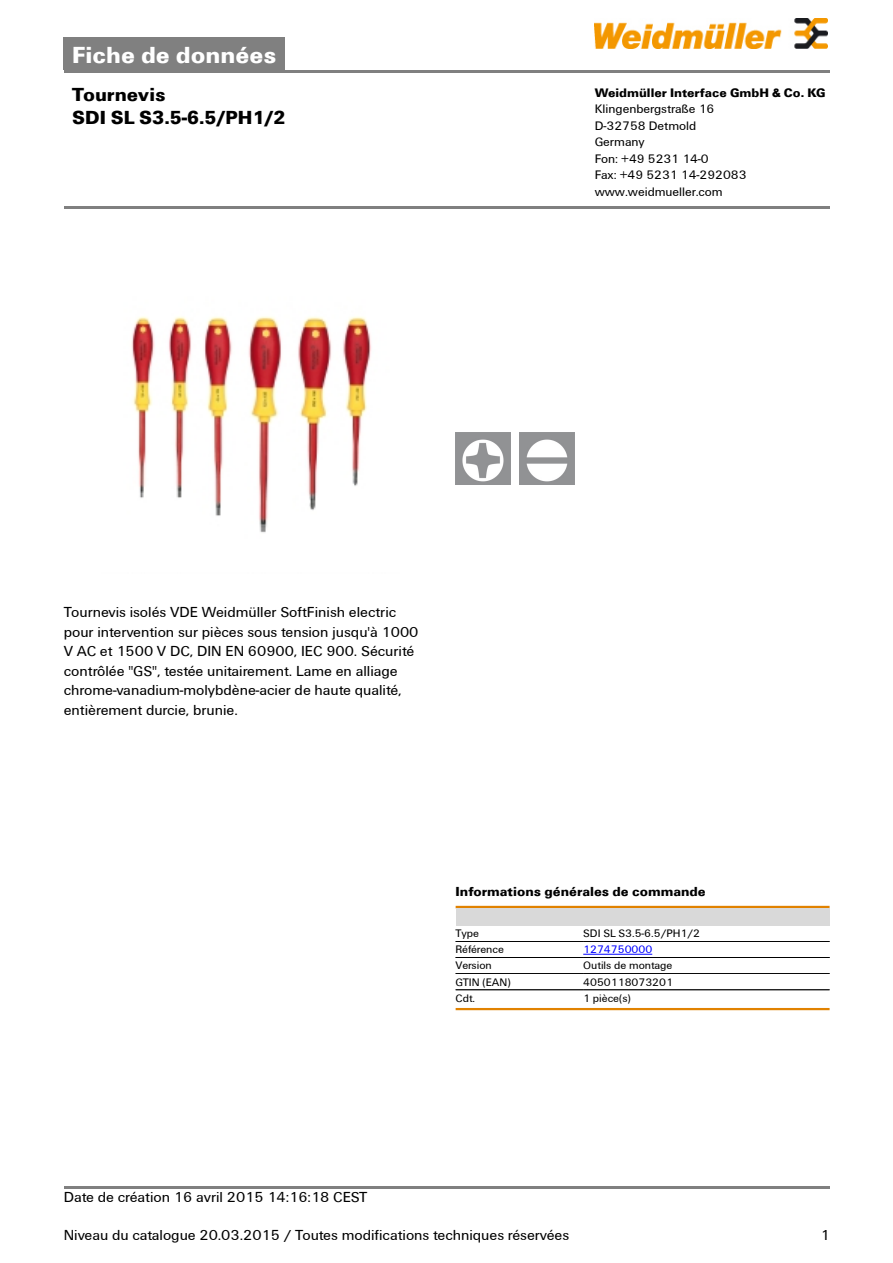
<style>
.page{position:relative;width:893px;height:1263px;background:#fff}
.page>*{position:absolute;margin:0;border:0;box-sizing:border-box;transform-origin:0 0}
.t1{font:700 24px "Weidmueller";color:#fff}
.t2{font:700 19.5px/22.5px "Weidmueller";color:#000}
.t3{font:15px/19.5px "Weidmueller";color:#000}
.t4{font:700 13.5px "Weidmueller";color:#000}
.t5{font:12.75px/16.5px "Weidmueller";color:#000}
.t6{font:700 12.75px "Weidmueller";color:#000}
.t7{font:11.25px "Weidmueller";color:#000}
.t8{font:11.25px "Weidmueller";color:#00f}
</style>
<div class="page">
<div style="left:64px;top:38px;width:221px;height:32px;background:#808080"></div>
<hr style="left:64px;top:70px;width:765px;height:2px;background:#808080">
<img style="left:594px;top:18px;width:233px;height:30px">
<hr style="left:64px;top:1186px;width:765px;height:3px;background:#808080">
<img style="left:131px;top:316px;width:240px;height:217px">
<img style="left:455px;top:433px;width:56px;height:52px">
<img style="left:519px;top:433px;width:55px;height:52px">
<hr style="left:455px;top:906px;width:374px;height:2px;background:#e18200">
<div style="left:455px;top:908px;width:374px;height:17px;background:#d9d9d9"></div>
<hr style="left:455px;top:941px;width:128px;height:1px;background:#000">
<hr style="left:455px;top:957px;width:128px;height:1px;background:#000">
<hr style="left:583px;top:941px;width:246px;height:1px;background:#000">
<hr style="left:583px;top:957px;width:246px;height:1px;background:#000">
<hr style="left:583px;top:954px;width:69px;height:1px;background:#00f">
<hr style="left:455px;top:958px;width:128px;height:1px;background:#000">
<hr style="left:455px;top:973px;width:128px;height:1px;background:#000">
<hr style="left:583px;top:958px;width:246px;height:1px;background:#000">
<hr style="left:583px;top:973px;width:246px;height:1px;background:#000">
<hr style="left:455px;top:974px;width:128px;height:1px;background:#000">
<hr style="left:583px;top:974px;width:246px;height:1px;background:#000">
<hr style="left:455px;top:990px;width:128px;height:1px;background:#000">
<hr style="left:583px;top:990px;width:246px;height:1px;background:#000">
<hr style="left:455px;top:1008px;width:374px;height:2px;background:#e18200">
<hr style="left:64px;top:206px;width:765px;height:3px;background:#808080">
<h1 class="t1" style="left:72px;top:40px;width:205px">Fiche de données</h1>
<h2 class="t2" style="left:72px;top:83px;width:215px">Tournevis<br>SDI SL S3.5-6.5/PH1/2</h2>
<p class="t6" style="left:594px;top:85px;width:232px">Weidmüller Interface GmbH &amp; Co. KG</p>
<p class="t5" style="left:594px;top:101px;width:153px">Klingenbergstraße 16<br>D-32758 Detmold<br>Germany<br>Fon: +49 5231 14-0<br>Fax: +49 5231 14-292083 www.weidmueller.com</p>
<p class="t3" style="left:64px;top:602px;width:356px">Tournevis isolés VDE Weidmüller SoftFinish electric pour intervention sur pièces sous tension jusqu'à 1000<br>V AC et 1500 V DC, DIN EN 60900, IEC 900. Sécurité contrôlée "GS", testée unitairement. Lame en alliage chrome-vanadium-molybdène-acier de haute qualité, entièrement durcie, brunie.</p>
<p class="t4" style="left:455px;top:884px;width:252px">Informations générales de commande</p>
<p class="t7" style="left:455px;top:927px;width:25px">Type</p>
<p class="t7" style="left:583px;top:927px;width:118px">SDI SL S3.5-6.5/PH1/2</p>
<p class="t7" style="left:455px;top:943px;width:50px">Référence</p>
<p class="t8" style="left:583px;top:943px;width:70px">1274750000</p>
<p class="t7" style="left:455px;top:959px;width:38px">Version</p>
<p class="t7" style="left:583px;top:959px;width:91px">Outils de montage</p>
<p class="t7" style="left:455px;top:975px;width:56px">GTIN (EAN)</p>
<p class="t7" style="left:583px;top:975px;width:91px">4050118073201</p>
<p class="t7" style="left:455px;top:991px;width:21px">Cdt.</p>
<p class="t7" style="left:583px;top:991px;width:49px">1 pièce(s)</p>
<p class="t3" style="left:64px;top:1187px;width:305px">Date de création 16 avril 2015 14:16:18 CEST</p>
<p class="t3" style="left:64px;top:1226px;width:507px">Niveau du catalogue 20.03.2015 / Toutes modifications techniques réservées</p>
<p class="t3" style="left:820px;top:1226px;width:11px">1</p>
</div>
